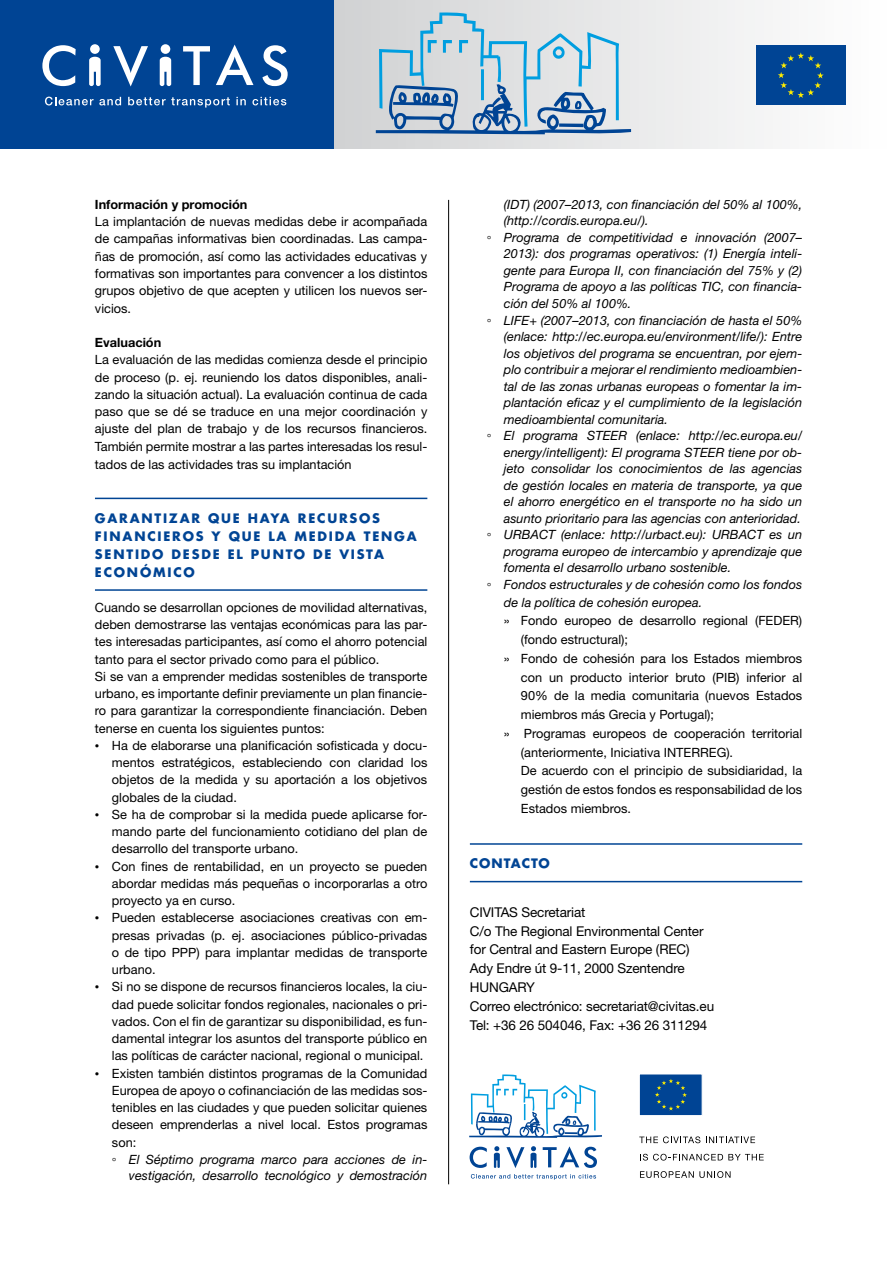
<style>
.page{position:relative;width:893px;height:1263px;background:#fff}
.page>*{position:absolute;margin:0;border:0;box-sizing:border-box;transform-origin:0 0}
.t1{font:13.5px/18.9px "Helvetica Neue LT Pro";letter-spacing:-.01em;color:#000}
.t2{font:12.75px/17.2px "Helvetica Neue LT Pro";color:#000;text-align:justify}
.t3{font:italic 12.75px/16.5px "Helvetica Neue LT Pro";color:#000;text-align:right}
.t4{font:700 12.75px "Futura Com";letter-spacing:.14em;color:#004494}
.t5{font:700 12.75px "Helvetica Neue LT Pro";color:#000}
.s1{font-family:"Times New Roman"}
.s2{font-family:"Arial Narrow";font-style:normal;font-size:13.5px}
</style>
<div class="page">
<hr style="left:95px;top:498px;width:332px;height:1px;background:#004494">
<hr style="left:95px;top:589px;width:332px;height:2px;background:#004494">
<div style="left:639px;top:1074px;width:63px;height:42px;background:#004494;border:1px solid #fff"></div>
<svg style="left:655px;top:1079px;width:32px;height:31px"></svg>
<svg style="left:640px;top:1171px;width:90px;height:7px"></svg>
<svg style="left:640px;top:1154px;width:124px;height:6px"></svg>
<svg style="left:639px;top:1136px;width:61px;height:7px"></svg>
<svg style="left:706px;top:1136px;width:49px;height:7px"></svg>
<svg style="left:470px;top:1146px;width:127px;height:22px"></svg>
<svg style="left:471px;top:1174px;width:125px;height:5px"></svg>
<svg style="left:469px;top:1074px;width:133px;height:64px"></svg>
<hr style="left:470px;top:843px;width:332px;height:2px;background:#004494">
<hr style="left:470px;top:881px;width:332px;height:1px;background:#004494">
<hr style="left:448px;top:200px;width:1px;height:984px;background:#000">
<div style="left:333px;top:0;width:560px;height:149px;background:linear-gradient(to right,#d1d2d3,#fefeff)"></div>
<div style="left:0;top:0;width:334px;height:149px;background:#004494"></div>
<svg style="left:42px;top:44px;width:246px;height:43px"></svg>
<svg style="left:45px;top:97px;width:76px;height:8px"></svg>
<svg style="left:128px;top:97px;width:102px;height:11px"></svg>
<svg style="left:236px;top:97px;width:10px;height:8px"></svg>
<svg style="left:252px;top:97px;width:34px;height:8px"></svg>
<div style="left:756px;top:46px;width:89px;height:59px;background:#004494"></div>
<svg style="left:778px;top:52px;width:46px;height:46px"></svg>
<svg style="left:376px;top:12px;width:255px;height:123px;background:#b2c8d7"></svg>
<p class="t5" style="left:95px;top:197px;width:154px">Información y promoción</p>
<p class="t2" style="left:95px;top:213px;width:334px">La implantación de nuevas medidas debe ir acompañada de campañas informativas bien coordinadas. Las campa&shy;ñas de promoción, así como las actividades educativas y formativas son importantes para convencer a los distintos grupos objetivo de que acepten y utilicen los nuevos ser&shy;vicios.</p>
<p class="t5" style="left:95px;top:335px;width:68px">Evaluación</p>
<p class="t2" style="left:95px;top:351px;width:334px">La evaluación de las medidas comienza desde el principio de proceso (p. ej. reuniendo los datos disponibles, anali&shy;zando la situación actual). La evaluación continua de cada paso que se dé se traduce en una mejor coordinación y ajuste del plan de trabajo y de los recursos financieros.<br>También permite mostrar a las partes interesadas los resul&shy;tados de las actividades tras su implantación</p>
<p class="t4" style="left:95px;top:508px;width:24px">GARANTI</p>
<p class="t4" style="left:169px;top:508px;width:23px">ZAR</p>
<p class="t4" style="left:208px;top:508px;width:23px">QUE</p>
<p class="t4" style="left:248px;top:508px;width:62px">HAYA RECURSOS</p>
<p class="t4" style="left:95px;top:526px;width:20px">FINANCIEROS</p>
<p class="t4" style="left:212px;top:526px;width:40px">Y QUE</p>
<p class="t4" style="left:268px;top:526px;width:10px">LA</p>
<p class="t4" style="left:294px;top:526px;width:12px">MEDIDA</p>
<p class="t4" style="left:364px;top:526px;width:12px">TENGA</p>
<p class="t4" style="left:95px;top:544px;width:11px">SENTIDO</p>
<p class="t4" style="left:172px;top:544px;width:11px">DESDE</p>
<p class="t4" style="left:228px;top:544px;width:35px">EL PUNTO</p>
<p class="t4" style="left:313px;top:544px;width:10px">DE</p>
<p class="t4" style="left:339px;top:544px;width:10px">VISTA</p>
<p class="t4" style="left:95px;top:562px;width:12px">ECONÓMICO</p>
<p class="t2" style="left:95px;top:598px;width:334px;text-align:left">Cuando se desarrollan opciones de movilidad alternativas, deben demostrarse las ventajas económicas para las par&shy;tes interesadas participantes, así como el ahorro potencial tanto para el sector privado como para el público.<br>Si se van a emprender medidas sostenibles de transporte urbano, es importante definir previamente un plan financie&shy;ro para garantizar la correspondiente financiación. Deben tenerse en cuenta los siguientes puntos:</p>
<p class="t2" style="left:112px;top:736px;width:317px;text-indent:-17px"><span class="s1">•</span> Ha de elaborarse una planificación sofisticada y docu&shy;mentos estratégicos, estableciendo con claridad los objetos de la medida y su aportación a los objetivos globales de la ciudad.</p>
<p class="t2" style="left:112px;top:805px;width:317px;text-indent:-17px"><span class="s1">•</span> Se ha de comprobar si la medida puede aplicarse for&shy;mando parte del funcionamiento cotidiano del plan de desarrollo del transporte urbano.</p>
<p class="t2" style="left:112px;top:857px;width:317px;text-indent:-17px"><span class="s1">•</span> Con fines de rentabilidad, en un proyecto se pueden abordar medidas más pequeñas o incorporarlas a otro proyecto ya en curso.</p>
<p class="t2" style="left:112px;top:909px;width:317px;text-indent:-17px"><span class="s1">•</span> Pueden establecerse asociaciones creativas con em&shy;presas privadas (p. ej. asociaciones público-privadas o de tipo PPP) para implantar medidas de transporte urbano.</p>
<p class="t2" style="left:112px;top:978px;width:317px;text-indent:-17px"><span class="s1">•</span> Si no se dispone de recursos financieros locales, la ciu&shy;dad puede solicitar fondos regionales, nacionales o pri&shy;vados. Con el fin de garantizar su disponibilidad, es fun&shy;damental integrar los asuntos del transporte público en las políticas de carácter nacional, regional o municipal.</p>
<p class="t2" style="left:112px;top:1064px;width:317px;text-indent:-17px"><span class="s1">•</span> Existen también distintos programas de la Comunidad Europea de apoyo o cofinanciación de las medidas sos&shy;tenibles en las ciudades y que pueden solicitar quienes deseen emprenderlas a nivel local. Estos programas son:</p>
<p class="t3" style="left:112px;top:1151px;width:317px"><span class="s2">◦</span> El Séptimo programa marco para acciones de in&shy;vestigación, desarrollo tecnológico y demostración</p>
<p class="t3" style="left:504px;top:196px;width:300px">(IDT) (2007–2013, con financiación del 50% al 100%,</p>
<p class="t3" style="left:504px;top:212px;width:146px">(http://cordis.europa.eu/).</p>
<p class="t3" style="left:487px;top:229px;width:317px"><span class="s2">◦</span> Programa de competitividad e innovación (2007–</p>
<p class="t3" style="left:504px;top:245px;width:300px">2013): dos programas operativos: (1) Energía inteli-</p>
<p class="t3" style="left:504px;top:262px;width:300px">gente para Europa II, con financiación del 75% y (2)</p>
<p class="t3" style="left:504px;top:278px;width:300px">Programa de apoyo a las políticas TIC, con financia-</p>
<p class="t3" style="left:504px;top:295px;width:129px">ción del 50% al 100%.</p>
<p class="t3" style="left:487px;top:311px;width:317px"><span class="s2">◦</span> LIFE+ (2007–2013, con financiación de hasta el 50%</p>
<p class="t3" style="left:504px;top:328px;width:300px">(enlace: http://ec.europa.eu/environment/life/): Entre</p>
<p class="t3" style="left:504px;top:344px;width:300px">los objetivos del programa se encuentran, por ejem-</p>
<p class="t3" style="left:504px;top:361px;width:300px">plo contribuir a mejorar el rendimiento medioambien-</p>
<p class="t3" style="left:504px;top:377px;width:300px">tal de las zonas urbanas europeas o fomentar la im-</p>
<p class="t3" style="left:504px;top:394px;width:300px">plantación eficaz y el cumplimiento de la legislación</p>
<p class="t3" style="left:504px;top:410px;width:166px">medioambiental comunitaria.</p>
<p class="t3" style="left:487px;top:427px;width:317px"><span class="s2">◦</span> El programa STEER (enlace: http://ec.europa.eu/</p>
<p class="t3" style="left:504px;top:443px;width:300px">energy/intelligent): El programa STEER tiene por ob-</p>
<p class="t3" style="left:504px;top:460px;width:300px">jeto consolidar los conocimientos de las agencias</p>
<p class="t3" style="left:504px;top:476px;width:300px">de gestión locales en materia de transporte, ya que</p>
<p class="t3" style="left:504px;top:493px;width:300px">el ahorro energético en el transporte no ha sido un</p>
<p class="t3" style="left:504px;top:509px;width:299px">asunto prioritario para las agencias con anterioridad.</p>
<p class="t3" style="left:487px;top:526px;width:317px"><span class="s2">◦</span> URBACT (enlace: http://urbact.eu): URBACT es un</p>
<p class="t3" style="left:504px;top:542px;width:300px">programa europeo de intercambio y aprendizaje que</p>
<p class="t3" style="left:504px;top:559px;width:229px">fomenta el desarrollo urbano sostenible.</p>
<p class="t3" style="left:487px;top:575px;width:317px"><span class="s2">◦</span> Fondos estructurales y de cohesión como los fondos</p>
<p class="t3" style="left:504px;top:593px;width:200px">de la política de cohesión europea.</p>
<p class="t2" style="left:504px;top:612px;width:300px">» Fondo europeo de desarrollo regional (FEDER)</p>
<p class="t2" style="left:521px;top:631px;width:109px">(fondo estructural);</p>
<p class="t2" style="left:504px;top:649px;width:300px">» Fondo de cohesión para los Estados miembros</p>
<p class="t2" style="left:521px;top:668px;width:283px">con un producto interior bruto (PIB) inferior al</p>
<p class="t2" style="left:521px;top:687px;width:283px">90% de la media comunitaria (nuevos Estados</p>
<p class="t2" style="left:521px;top:706px;width:195px">miembros más Grecia y Portugal);</p>
<p class="t2" style="left:504px;top:724px;width:300px">» Programas europeos de cooperación territorial</p>
<p class="t2" style="left:521px;top:743px;width:214px">(anteriormente, Iniciativa INTERREG).</p>
<p class="t2" style="left:521px;top:762px;width:283px">De acuerdo con el principio de subsidiaridad, la</p>
<p class="t2" style="left:521px;top:781px;width:283px">gestión de estos fondos es responsabilidad de los</p>
<p class="t2" style="left:521px;top:799px;width:112px">Estados miembros.</p>
<p class="t4" style="left:470px;top:853px;width:21px">CONTACTO</p>
<p class="t1" style="left:470px;top:902px;width:246px">CIVITAS Secretariat<br>C/o The Regional Environmental Center for Central and Eastern Europe (REC)<br>Ady Endre út 9-11, 2000 Szentendre<br>HUNGARY<br>Correo electrónico: secretariat@civitas.eu<br>Tel: +36 26 504046, Fax: +36 26 311294</p>
</div>
